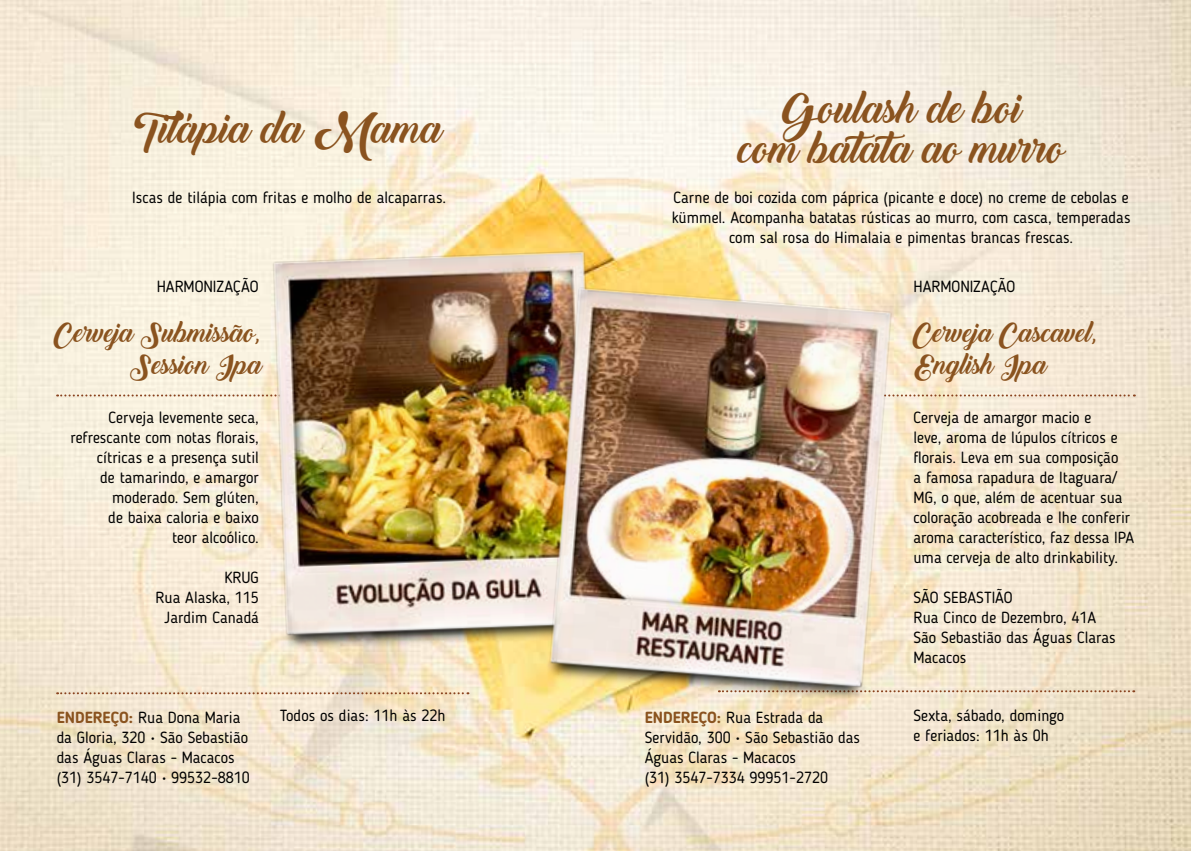
<style>
.page{position:relative;width:1191px;height:851px;background:#fff}
.page>*{position:absolute;margin:0;border:0;box-sizing:border-box;transform-origin:0 0}
.t1{font:40px/40px "Backto Black Demo";color:#8a531f;text-align:center}
.t2{font:26px/32px "Backto Black Demo";color:#8a531f;text-align:right}
.t3{font:16px/20px "Blogger Sans";color:#000}
.s1{font-weight:700;color:#8a531f}
</style>
<div class="page">
<img style="left:0;top:0;width:1191px;height:850px">
<svg style="left:57px;top:692px;width:411px;height:2px"></svg>
<svg style="left:57px;top:394px;width:190px;height:2px"></svg>
<svg style="left:920px;top:394px;width:214px;height:2px"></svg>
<svg style="left:920px;top:690px;width:214px;height:2px"></svg>
<img style="left:247px;top:227px;width:371px;height:440px">
<img style="left:522px;top:254px;width:398px;height:466px">
<h1 class="t1" style="left:135px;top:109px;width:310px">Tilápia da Mama</h1>
<h1 class="t1" style="left:739px;top:89px;width:328px">Goulash de boi<br>com batata ao murro</h1>
<p class="t3" style="left:132px;top:187px;width:315px">Iscas de tilápia com fritas e molho de alcaparras.</p>
<p class="t3" style="left:672px;top:187px;width:460px;text-align:center">Carne de boi cozida com páprica (picante e doce) no creme de cebolas e kümmel. Acompanha batatas rústicas ao murro, com casca, temperadas com sal rosa do Himalaia e pimentas brancas frescas.</p>
<p class="t3" style="left:157px;top:276px;width:103px">HARMONIZAÇÃO</p>
<p class="t3" style="left:913px;top:276px;width:103px">HARMONIZAÇÃO</p>
<h2 class="t2" style="left:55px;top:317px;width:209px">Cerveja Submissão,<br>Session Ipa</h2>
<h2 class="t2" style="left:913px;top:317px;width:187px;text-align:left">Cerveja Cascavel,<br>English Ipa</h2>
<p class="t3" style="left:70px;top:407px;width:190px;text-align:right">Cerveja levemente seca, refrescante com notas florais, cítricas e a presença sutil<br>de tamarindo, e amargor moderado. Sem glúten,<br>de baixa caloria e baixo<br>teor alcoólico.</p>
<p class="t3" style="left:155px;top:567px;width:105px;text-align:right">KRUG<br>Rua Alaska, 115<br>Jardim Canadá</p>
<p class="t3" style="left:913px;top:407px;width:222px">Cerveja de amargor macio e<br>leve, aroma de lúpulos cítricos e florais. Leva em sua composição<br>a famosa rapadura de Itaguara/<br>MG, o que, além de acentuar sua coloração acobreada e lhe conferir aroma característico, faz dessa IPA uma cerveja de alto drinkability.</p>
<p class="t3" style="left:913px;top:587px;width:204px">SÃO SEBASTIÃO<br>Rua Cinco de Dezembro, 41A<br>São Sebastião das Águas Claras<br>Macacos</p>
<p class="t3" style="left:280px;top:705px;width:167px">Todos os dias: 11h às 22h</p>
<p class="t3" style="left:57px;top:707px;width:194px"><span class="s1">ENDEREÇO:</span> Rua Dona Maria da Gloria, 320 • São Sebastião das Águas Claras - Macacos (31) 3547-7140 • 99532-8810</p>
<p class="t3" style="left:913px;top:705px;width:152px">Sexta, sábado, domingo e feriados: 11h às 0h</p>
<p class="t3" style="left:644px;top:707px;width:217px"><span class="s1">ENDEREÇO:</span> Rua Estrada da<br>Servidão, 300 • São Sebastião das<br>Águas Claras - Macacos<br>(31) 3547-7334 99951-2720</p>
</div>
